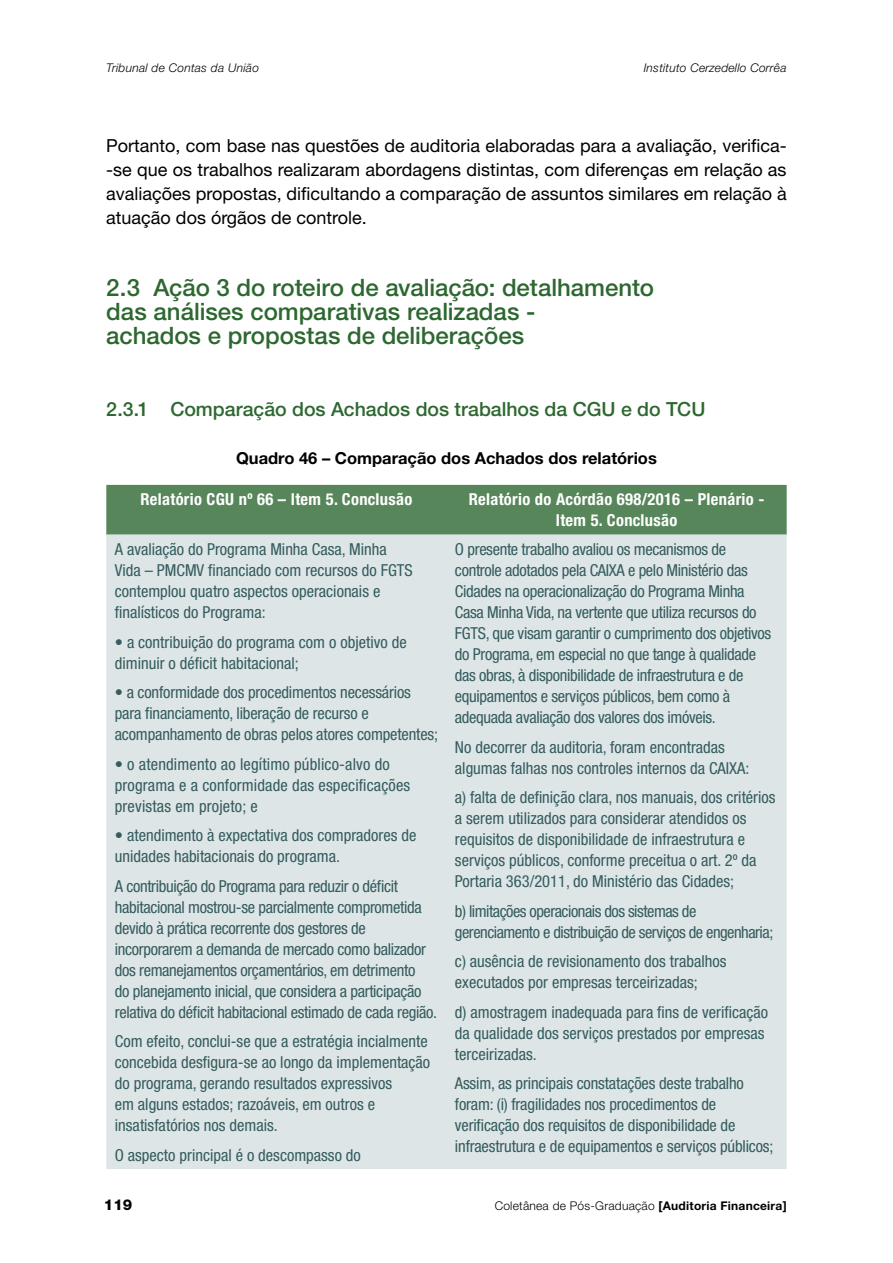
<style>
.page{position:relative;width:893px;height:1263px;background:#fff}
.page>*{position:absolute;margin:0;border:0;box-sizing:border-box;transform-origin:0 0}
.t1{font:500 24px/24px "Helvetica Neue LT Std";color:#2d6830}
.t2{font:500 19.5px "Helvetica Neue LT Std";color:#2d6830}
.t3{font:18px/24px "Helvetica Neue LT Std";color:#000;text-align:justify}
.t4{font:condensed 16.5px/21px "Helvetica Neue LT Std";letter-spacing:-.01em;color:#355c5e}
.t5{font:condensed 16.5px/21px "Helvetica Neue LT Std";letter-spacing:.01em;color:#355c5e}
.t6{font:condensed 16.5px/21px "Helvetica Neue LT Std";letter-spacing:-.03em;color:#355c5e}
.t7{font:700 condensed 16.5px/21px "Helvetica Neue LT Std";letter-spacing:.02em;color:#fff;text-align:center}
.t8{font:700 16.5px "Helvetica Neue LT Std";color:#000}
.t9{font:800 15px "Helvetica Neue LT Std";color:#000}
.t10{font:italic 300 12px "Helvetica Neue LT Std";letter-spacing:.02em;color:#000}
.t11{font:300 12px "Helvetica Neue LT Std";letter-spacing:.02em;color:#000}
.s1{font-weight:700}
</style>
<div class="page">
<div style="left:106px;top:485px;width:681px;height:50px;background:#57865a"></div>
<div style="left:106px;top:535px;width:681px;height:634px;background:#dde5e6"></div>
<p class="t10" style="left:106px;top:61px;width:154px">Tribunal de Contas da União</p>
<p class="t10" style="left:644px;top:61px;width:144px">Instituto Cerzedello Corrêa</p>
<p class="t3" style="left:106px;top:133px;width:682px">Portanto, com base nas questões de auditoria elaboradas para a avaliação, verifica--se que os trabalhos realizaram abordagens distintas, com diferenças em relação as avaliações propostas, dificultando a comparação de assuntos similares em relação à atuação dos órgãos de controle.</p>
<h1 class="t1" style="left:106px;top:275px;width:549px">2.3 Ação 3 do roteiro de avaliação: detalhamento das análises comparativas realizadas -<br>achados e propostas de deliberações</h1>
<p class="t2" style="left:106px;top:397px;width:601px">2.3.1 Comparação dos Achados dos trabalhos da CGU e do TCU</p>
<p class="t8" style="left:236px;top:447px;width:422px">Quadro 46 – Comparação dos Achados dos relatórios</p>
<p class="t7" style="left:140px;top:489px;width:273px">Relatório CGU nº 66 – Item 5. Conclusão</p>
<p class="t7" style="left:469px;top:489px;width:297px">Relatório do Acórdão 698/2016 – Plenário -<br>Item 5. Conclusão</p>
<p class="t4" style="left:115px;top:538px;width:300px">A avaliação do Programa Minha Casa, Minha Vida – PMCMV financiado com recursos do FGTS contemplou quatro aspectos operacionais e finalísticos do Programa:</p>
<p class="t4" style="left:115px;top:631px;width:293px">• a contribuição do programa com o objetivo de diminuir o déficit habitacional;</p>
<p class="t4" style="left:115px;top:681px;width:325px">• a conformidade dos procedimentos necessários para financiamento, liberação de recurso e acompanhamento de obras pelos atores competentes;</p>
<p class="t5" style="left:115px;top:753px;width:297px">• o atendimento ao legítimo público-alvo do programa e a conformidade das especificações previstas em projeto; e</p>
<p class="t4" style="left:115px;top:825px;width:303px">• atendimento à expectativa dos compradores de unidades habitacionais do programa.</p>
<p class="t4" style="left:115px;top:875px;width:324px">A contribuição do Programa para reduzir o déficit habitacional mostrou-se parcialmente comprometida devido à prática recorrente dos gestores de incorporarem a demanda de mercado como balizador dos remanejamentos orçamentários, em detrimento<br>do planejamento inicial, que considera a participação relativa do déficit habitacional estimado de cada região.</p>
<p class="t4" style="left:115px;top:1031px;width:317px">Com efeito, conclui-se que a estratégia incialmente concebida desfigura-se ao longo da implementação do programa, gerando resultados expressivos<br>em alguns estados; razoáveis, em outros e insatisfatórios nos demais.</p>
<p class="t4" style="left:115px;top:1144px;width:248px">O aspecto principal é o descompasso do</p>
<p class="t4" style="left:455px;top:539px;width:318px">O presente trabalho avaliou os mecanismos de controle adotados pela CAIXA e pelo Ministério das Cidades na operacionalização do Programa Minha Casa Minha Vida, na vertente que utiliza recursos do FGTS, que visam garantir o cumprimento dos objetivos do Programa, em especial no que tange à qualidade das obras, à disponibilidade de infraestrutura e de equipamentos e serviços públicos, bem como à adequada avaliação dos valores dos imóveis.</p>
<p class="t4" style="left:455px;top:736px;width:296px">No decorrer da auditoria, foram encontradas algumas falhas nos controles internos da CAIXA:</p>
<p class="t4" style="left:455px;top:787px;width:322px">a) falta de definição clara, nos manuais, dos critérios a serem utilizados para considerar atendidos os requisitos de disponibilidade de infraestrutura e serviços públicos, conforme preceitua o art. 2º da Portaria 363/2011, do Ministério das Cidades;</p>
<p class="t6" style="left:455px;top:900px;width:320px">b) limitações operacionais dos sistemas de gerenciamento e distribuição de serviços de engenharia;</p>
<p class="t4" style="left:455px;top:951px;width:273px">c) ausência de revisionamento dos trabalhos executados por empresas terceirizadas;</p>
<p class="t4" style="left:455px;top:1001px;width:315px">d) amostragem inadequada para fins de verificação da qualidade dos serviços prestados por empresas terceirizadas.</p>
<p class="t4" style="left:455px;top:1073px;width:320px">Assim, as principais constatações deste trabalho foram: (i) fragilidades nos procedimentos de verificação dos requisitos de disponibilidade de infraestrutura e de equipamentos e serviços públicos;</p>
<p class="t9" style="left:104px;top:1195px;width:30px">119</p>
<p class="t11" style="left:495px;top:1198px;width:293px">Coletânea de Pós-Graduação <span class="s1">[Auditoria Financeira]</span></p>
</div>
